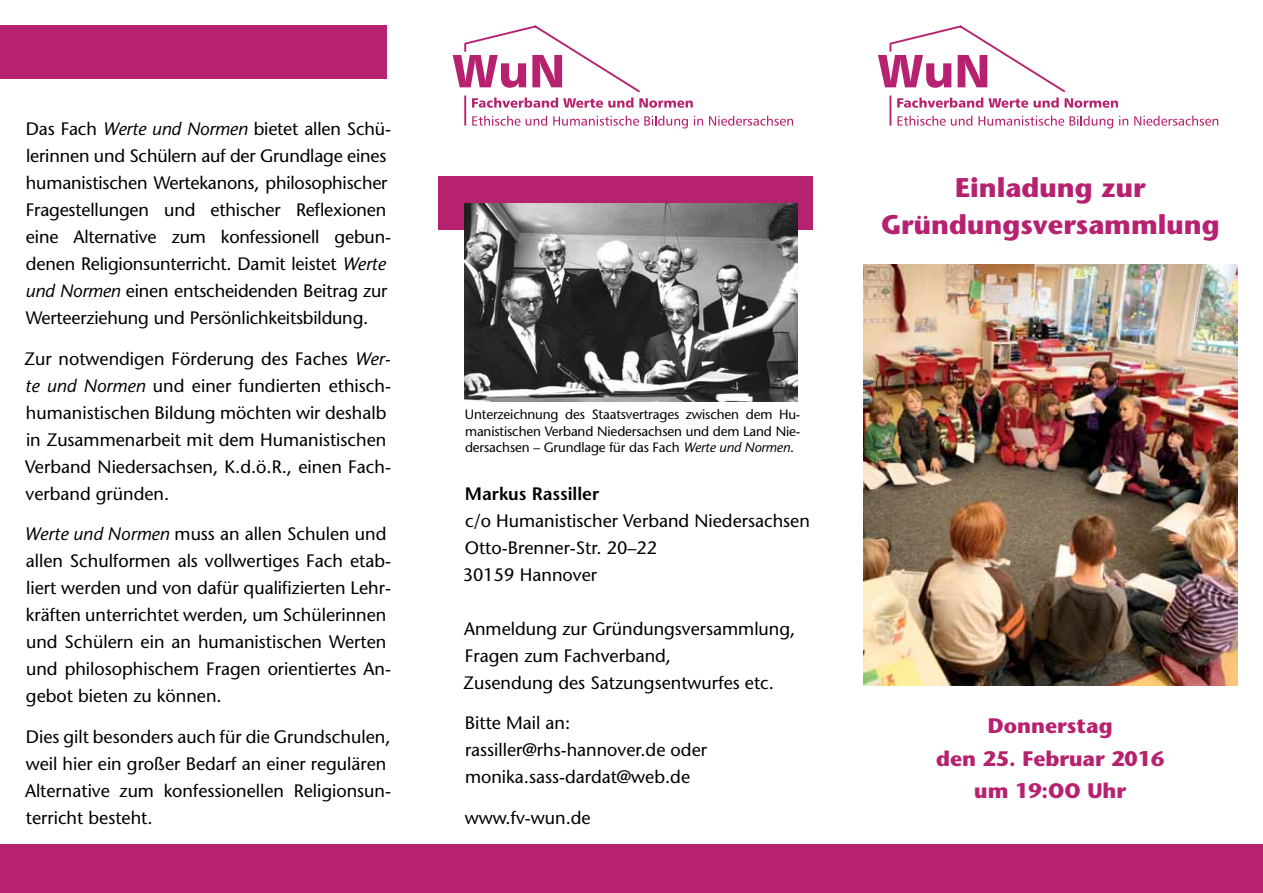
<style>
.page{position:relative;width:1263px;height:893px;background:#fff}
.page>*{position:absolute;margin:0;border:0;box-sizing:border-box;transform-origin:0 0}
.t1{font:700 27px/37.5px "Stone Sans";color:#b72270;text-align:center}
.t2{font:700 21px/32.5px "Stone Sans";color:#b72270;text-align:center}
.t3{font:18px/27px "Stone Sans";color:#000}
.t4{font:600 18px "Stone Sans";color:#000}
.t5{font:13.5px/16.2px "Stone Sans";letter-spacing:-.01em;color:#000;text-align:justify}
.s1{font-style:italic}
</style>
<div class="page">
<div style="left:438px;top:176px;width:374px;height:54px;background:#b72270"></div>
<svg style="left:897px;top:116px;width:75px;height:10px"></svg>
<svg style="left:978px;top:116px;width:135px;height:12px"></svg>
<svg style="left:1119px;top:116px;width:9px;height:10px"></svg>
<svg style="left:1134px;top:116px;width:84px;height:10px"></svg>
<hr style="left:889px;top:96px;width:2px;height:30px;background:#b72270">
<svg style="left:878px;top:25px;width:240px;height:83px"></svg>
<img style="left:863px;top:265px;width:374px;height:421px">
<div style="left:0;top:844px;width:1263px;height:49px;background:#b72270"></div>
<svg style="left:472px;top:116px;width:48px;height:10px"></svg>
<svg style="left:526px;top:116px;width:21px;height:10px"></svg>
<svg style="left:553px;top:116px;width:135px;height:12px"></svg>
<svg style="left:694px;top:116px;width:9px;height:10px"></svg>
<svg style="left:709px;top:116px;width:84px;height:10px"></svg>
<hr style="left:464px;top:96px;width:2px;height:30px;background:#b72270">
<svg style="left:453px;top:25px;width:240px;height:83px"></svg>
<div style="left:0;top:26px;width:387px;height:53px;background:#b72270"></div>
<img style="left:465px;top:203px;width:332px;height:199px">
<p class="t3" style="left:26px;top:115px;width:367px">Das Fach <span class="s1">Werte und Normen</span> bietet allen Schü&shy;lerinnen und Schülern auf der Grundlage eines humanistischen Wertekanons, philosophischer Fragestellungen und ethischer Reflexionen eine Alternative zum konfessionell gebun&shy;denen Religionsunterricht. Damit leistet <span class="s1">Werte und Normen</span> einen entscheidenden Beitrag zur Werteerziehung und Persönlichkeitsbildung.</p>
<p class="t3" style="left:24px;top:345px;width:369px">Zur notwendigen Förderung des Faches <span class="s1">Wer&shy;te und Normen</span> und einer fundierten ethisch&shy;humanistischen Bildung möchten wir deshalb in Zusammenarbeit mit dem Humanistischen Verband Niedersachsen, K.d.ö.R., einen Fach&shy;verband gründen.</p>
<p class="t3" style="left:24px;top:520px;width:368px"><span class="s1">Werte und Normen</span> muss an allen Schulen und allen Schulformen als vollwertiges Fach etab&shy;liert werden und von dafür qualifizierten Lehr&shy;kräften unterrichtet werden, um Schülerinnen und Schülern ein an humanistischen Werten und philosophischem Fragen orientiertes An&shy;gebot bieten zu können.</p>
<p class="t3" style="left:25px;top:723px;width:368px">Dies gilt besonders auch für die Grundschulen, weil hier ein großer Bedarf an einer regulären Alternative zum konfessionellen Religionsun&shy;terricht besteht.</p>
<p class="t5" style="left:465px;top:407px;width:337px">Unterzeichnung des Staatsvertrages zwischen dem Hu&shy;manistischen Verband Niedersachsen und dem Land Nie&shy;dersachsen – Grundlage für das Fach <span class="s1">Werte und Normen</span>.</p>
<p class="t4" style="left:465px;top:482px;width:136px">Markus Rassiller</p>
<p class="t3" style="left:463px;top:507px;width:348px">c/o Humanistischer Verband Niedersachsen<br>Otto-Brenner-Str. 20–22<br>30159 Hannover</p>
<p class="t3" style="left:463px;top:615px;width:334px">Anmeldung zur Gründungsversammlung,<br>Fragen zum Fachverband,<br>Zusendung des Satzungsentwurfes etc.</p>
<p class="t3" style="left:465px;top:709px;width:244px">Bitte Mail an: rassiller@rhs-hannover.de oder monika.sass-dardat@web.de</p>
<p class="t3" style="left:465px;top:804px;width:127px">www.fv-wun.de</p>
<h1 class="t1" style="left:881px;top:169px;width:340px">Einladung zur<br>Gründungsversammlung</h1>
<p class="t2" style="left:936px;top:710px;width:230px">Donnerstag<br>den 25. Februar 2016 um 19:OO Uhr</p>
</div>
